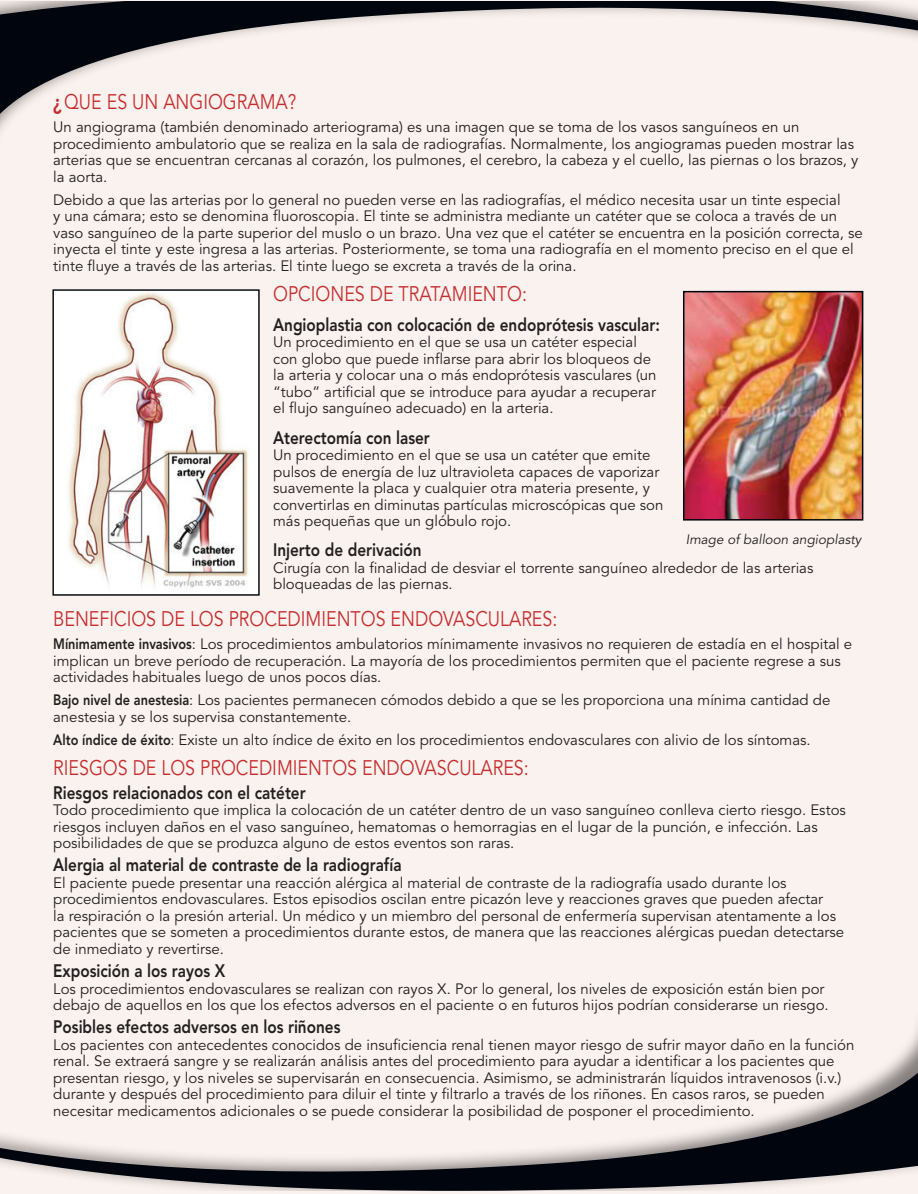
<style>
.page{position:relative;width:918px;height:1194px;background:#fff}
.page>*{position:absolute;margin:0;border:0;box-sizing:border-box;transform-origin:0 0}
.t1{font:21px "Avenir";color:#c52e30;scale:.85 1}
.t2{font:800 18px "Avenir";color:#231f20;scale:.85 1}
.t3{font:15px/16.5px "Avenir";color:#231f20}
.t4{font:15px "Avenir";color:#231f20;scale:.85 1}
.t5{font:italic 13.5px "Avenir";color:#231f20}
.s1{font-weight:800}
</style>
<div class="page">
<div style="left:0;top:0;width:918px;height:1193px;background:#faf2ee"></div>
<svg style="left:0;top:2px;width:918px;height:130px"></svg>
<svg style="left:0;top:1025px;width:918px;height:165px"></svg>
<img style="left:54px;top:291px;width:202px;height:302px">
<div style="left:52px;top:289px;width:208px;height:306px;border:1px solid #01060e"></div>
<img style="left:686px;top:294px;width:174px;height:223px">
<div style="left:683px;top:291px;width:180px;height:229px;border:2px solid #01060e"></div>
<p class="t1" style="left:53px;top:89px;width:288px"><span class="s1">¿</span>QUE ES UN ANGIOGRAMA?</p>
<p class="t3" style="left:53px;top:119px;width:807px">Un angiograma (también denominado arteriograma) es una imagen que se toma de los vasos sanguíneos en un procedimiento ambulatorio que se realiza en la sala de radiografías. Normalmente, los angiogramas pueden mostrar las arterias que se encuentran cercanas al corazón, los pulmones, el cerebro, la cabeza y el cuello, las piernas o los brazos, y la aorta.</p>
<p class="t3" style="left:53px;top:192px;width:811px">Debido a que las arterias por lo general no pueden verse en las radiografías, el médico necesita usar un tinte especial<br>y una cámara; esto se denomina fluoroscopia. El tinte se administra mediante un catéter que se coloca a través de un vaso sanguíneo de la parte superior del muslo o un brazo. Una vez que el catéter se encuentra en la posición correcta, se inyecta el tinte y este ingresa a las arterias. Posteriormente, se toma una radiografía en el momento preciso en el que el tinte fluye a través de las arterias. El tinte luego se excreta a través de la orina.</p>
<p class="t1" style="left:273px;top:281px;width:300px">OPCIONES DE TRATAMIENTO:</p>
<p class="t2" style="left:273px;top:314px;width:456px">Angioplastia con colocación de endoprótesis vascular:</p>
<p class="t3" style="left:273px;top:334px;width:385px">Un procedimiento en el que se usa un catéter especial con globo que puede inflarse para abrir los bloqueos de la arteria y colocar una o más endoprótesis vasculares (un “tubo” artificial que se introduce para ayudar a recuperar el flujo sanguíneo adecuado) en la arteria.</p>
<p class="t2" style="left:273px;top:426px;width:186px">Aterectomía con laser</p>
<p class="t3" style="left:273px;top:447px;width:392px">Un procedimiento en el que se usa un catéter que emite pulsos de energía de luz ultravioleta capaces de vaporizar suavemente la placa y cualquier otra materia presente, y convertirlas en diminutas partículas microscópicas que son más pequeñas que un glóbulo rojo.</p>
<p class="t2" style="left:273px;top:539px;width:176px">Injerto de derivación</p>
<p class="t3" style="left:273px;top:559px;width:542px">Cirugía con la finalidad de desviar el torrente sanguíneo alrededor de las arterias bloqueadas de las piernas.</p>
<p class="t1" style="left:53px;top:606px;width:595px">BENEFICIOS DE LOS PROCEDIMIENTOS ENDOVASCULARES:</p>
<p class="t3" style="left:53px;top:636px;width:800px"><span class="s1">Mínimamente invasivos</span>: Los procedimientos ambulatorios mínimamente invasivos no requieren de estadía en el hospital e implican un breve período de recuperación. La mayoría de los procedimientos permiten que el paciente regrese a sus actividades habituales luego de unos pocos días.</p>
<p class="t3" style="left:53px;top:692px;width:778px"><span class="s1">Bajo nivel de anestesia</span>: Los pacientes permanecen cómodos debido a que se les proporciona una mínima cantidad de anestesia y se los supervisa constantemente.</p>
<p class="t4" style="left:53px;top:731px;width:892px"><span class="s1">Alto índice de éxito</span>: Existe un alto índice de éxito en los procedimientos endovasculares con alivio de los síntomas.</p>
<p class="t1" style="left:53px;top:755px;width:561px">RIESGOS DE LOS PROCEDIMIENTOS ENDOVASCULARES:</p>
<p class="t2" style="left:53px;top:781px;width:298px">Riesgos relacionados con el catéter</p>
<p class="t3" style="left:53px;top:801px;width:794px">Todo procedimiento que implica la colocación de un catéter dentro de un vaso sanguíneo conlleva cierto riesgo. Estos riesgos incluyen daños en el vaso sanguíneo, hematomas o hemorragias en el lugar de la punción, e infección. Las posibilidades de que se produzca alguno de estos eventos son raras.</p>
<p class="t2" style="left:53px;top:854px;width:411px">Alergia al material de contraste de la radiografía</p>
<p class="t3" style="left:53px;top:874px;width:792px">El paciente puede presentar una reacción alérgica al material de contraste de la radiografía usado durante los procedimientos endovasculares. Estos episodios oscilan entre picazón leve y reacciones graves que pueden afectar<br>la respiración o la presión arterial. Un médico y un miembro del personal de enfermería supervisan atentamente a los pacientes que se someten a procedimientos durante estos, de manera que las reacciones alérgicas puedan detectarse de inmediato y revertirse.</p>
<p class="t2" style="left:53px;top:960px;width:204px">Exposición a los rayos X</p>
<p class="t3" style="left:53px;top:980px;width:777px">Los procedimientos endovasculares se realizan con rayos X. Por lo general, los niveles de exposición están bien por debajo de aquellos en los que los efectos adversos en el paciente o en futuros hijos podrían considerarse un riesgo.</p>
<p class="t2" style="left:53px;top:1016px;width:339px">Posibles efectos adversos en los riñones</p>
<p class="t3" style="left:53px;top:1036px;width:802px">Los pacientes con antecedentes conocidos de insuficiencia renal tienen mayor riesgo de sufrir mayor daño en la función renal. Se extraerá sangre y se realizarán análisis antes del procedimiento para ayudar a identificar a los pacientes que presentan riesgo, y los niveles se supervisarán en consecuencia. Asimismo, se administrarán líquidos intravenosos (i.v.) durante y después del procedimiento para diluir el tinte y filtrarlo a través de los riñones. En casos raros, se pueden necesitar medicamentos adicionales o se puede considerar la posibilidad de posponer el procedimiento.</p>
<p class="t5" style="left:686px;top:531px;width:177px">Image of balloon angioplasty</p>
</div>
